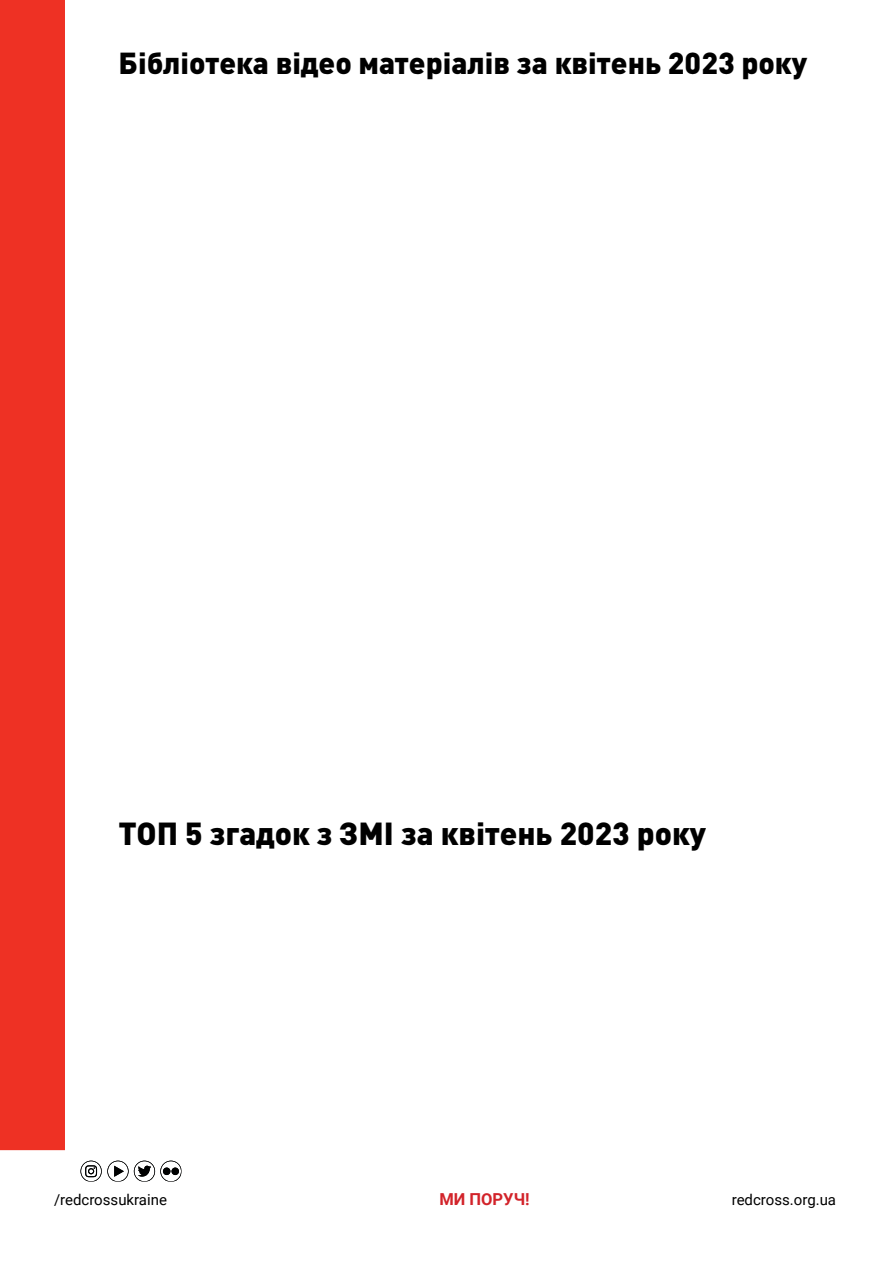
<style>
.page{position:relative;width:893px;height:1263px;background:#fff}
.page>*{position:absolute;margin:0;border:0;box-sizing:border-box;transform-origin:0 0}
.t1{font:900 31.5px "DIN Pro";color:#000}
.t2{font:900 30px "DIN Pro";color:#000}
.t3{font:700 16.5px "Roboto";color:#d2232a}
.t4{font:15px "Roboto";color:#000}
</style>
<div class="page">
<svg style="left:81px;top:1161px;width:101px;height:21px"></svg>
<div style="left:0;top:0;width:65px;height:1151px;background:#ee3124"></div>
<p class="t2" style="left:118px;top:38px;width:690px">Бібліотека відео матеріалів за квітень 2023 року</p>
<p class="t1" style="left:118px;top:806px;width:589px">ТОП 5 згадок з ЗМІ за квітень 2023 року</p>
<p class="t4" style="left:54px;top:1189px;width:115px">/redcrossukraine</p>
<p class="t3" style="left:439px;top:1188px;width:92px">МИ ПОРУЧ!</p>
<p class="t4" style="left:732px;top:1189px;width:106px">redcross.org.ua</p>
</div>
